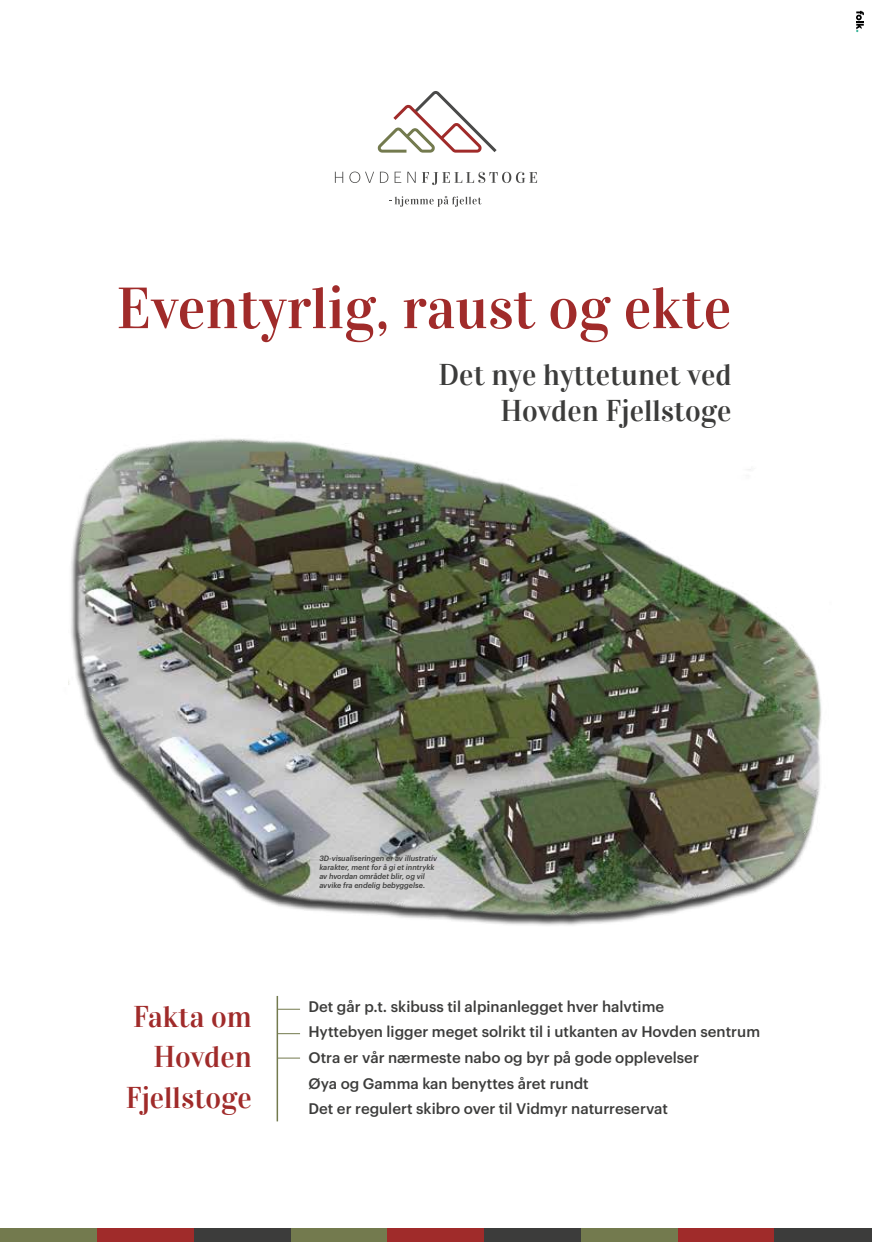
<style>
.page{position:relative;width:872px;height:1242px;background:#fff}
.page>*{position:absolute;margin:0;border:0;box-sizing:border-box;transform-origin:0 0}
.t1{font:58.2px "Vidaloka";color:#a02b2a}
.t2{font:30px/36px "Vidaloka";color:#3c3c3b;text-align:right}
.t3{font:30px/40.5px "Vidaloka";color:#a02b2a;text-align:right}
.t4{font:500 15px/25.5px "Graphik";color:#3c3c3b}
.t5{font:italic 500 7.5px/9px "Graphik";color:#3c3c3b}
</style>
<div class="page">
<img style="left:68px;top:438px;width:754px;height:487px">
<hr style="left:276px;top:996px;width:2px;height:125px;background:#737a4e">
<svg style="left:278px;top:1009px;width:22px;height:1px"></svg>
<svg style="left:278px;top:1033px;width:22px;height:1px"></svg>
<svg style="left:278px;top:1057px;width:22px;height:1px"></svg>
<div style="left:290px;top:1228px;width:97px;height:14px;background:#737a4e"></div>
<div style="left:581px;top:1228px;width:97px;height:14px;background:#737a4e"></div>
<div style="left:97px;top:1228px;width:97px;height:14px;background:#a02b2a"></div>
<div style="left:0;top:1228px;width:97px;height:14px;background:#737a4e"></div>
<div style="left:387px;top:1228px;width:97px;height:14px;background:#a02b2a"></div>
<div style="left:678px;top:1228px;width:97px;height:14px;background:#a02b2a"></div>
<div style="left:194px;top:1228px;width:96px;height:14px;background:#3c3c3b"></div>
<div style="left:484px;top:1228px;width:97px;height:14px;background:#3c3c3b"></div>
<div style="left:775px;top:1228px;width:97px;height:14px;background:#3c3c3b"></div>
<svg style="left:335px;top:172px;width:8px;height:11px"></svg>
<svg style="left:349px;top:172px;width:25px;height:11px"></svg>
<svg style="left:380px;top:172px;width:8px;height:11px"></svg>
<svg style="left:394px;top:172px;width:7px;height:11px"></svg>
<svg style="left:407px;top:172px;width:9px;height:11px"></svg>
<svg style="left:422px;top:172px;width:115px;height:13px"></svg>
<svg style="left:389px;top:196px;width:93px;height:11px"></svg>
<svg style="left:377px;top:91px;width:119px;height:62px"></svg>
<svg style="left:856px;top:11px;width:8px;height:21px"></svg>
<h1 class="t1" style="left:117px;top:273px;width:616px">Eventyrlig, raust og ekte</h1>
<h2 class="t2" style="left:438px;top:357px;width:294px">Det nye hyttetunet ved<br>Hovden Fjellstoge</h2>
<h2 class="t3" style="left:126px;top:996px;width:127px">Fakta om<br>Hovden<br>Fjellstoge</h2>
<p class="t5" style="left:319px;top:853px;width:119px">3D-visualiseringen er av illustrativ karakter, ment for å gi et inntrykk av hvordan området blir, og vil avvike fra endelig bebyggelse.</p>
<p class="t4" style="left:308px;top:992px;width:453px">Det går p.t. skibuss til alpinanlegget hver halvtime<br>Hyttebyen ligger meget solrikt til i utkanten av Hovden sentrum Otra er vår nærmeste nabo og byr på gode opplevelser<br>Øya og Gamma kan benyttes året rundt<br>Det er regulert skibro over til Vidmyr naturreservat</p>
</div>
